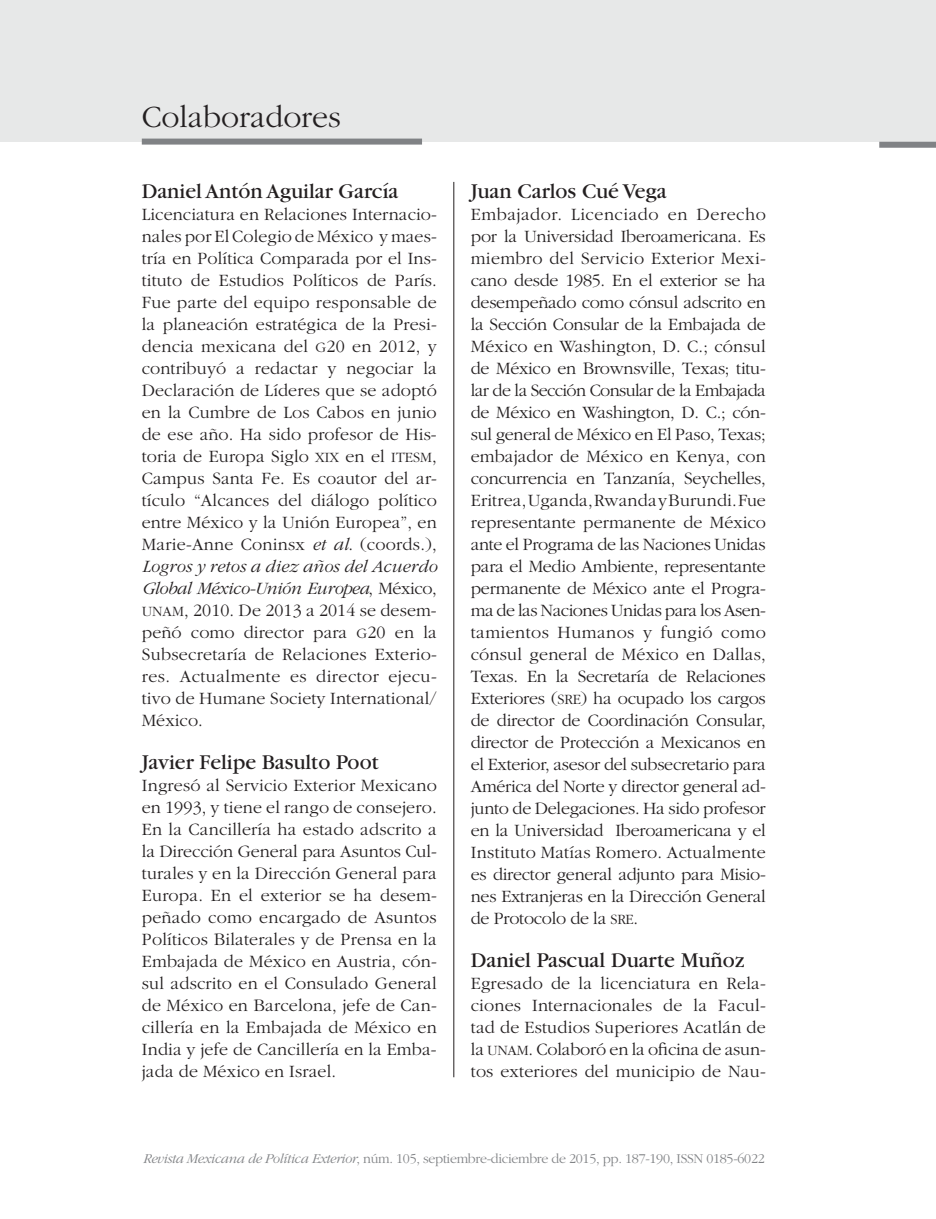
<style>
.page{position:relative;width:936px;height:1219px;background:#fff}
.page>*{position:absolute;margin:0;border:0;box-sizing:border-box;transform-origin:0 0}
.t1{font:300 32px "Garamond";color:#231f20}
.t2{font:22px "Garamond";color:#231f20}
.t3{font:300 18px/22px "Garamond";letter-spacing:.01em;color:#231f20;text-align:justify}
.t4{font:300 14px "Garamond";letter-spacing:-.02em;color:#808285}
.t5{font:14px "Garamond Light SC820";letter-spacing:-.02em;color:#808285}
.s1{font-family:"Garamond Light SC820";font-weight:400;font-size:14.8px}
.s2{font-style:italic}
.s3{font-family:"Garamond Light SC820";font-weight:400}
</style>
<div class="page">
<div style="left:0;top:0;width:935px;height:142px;background:#e7e8e8"></div>
<div style="left:879px;top:142px;width:56px;height:6px;background:#808285"></div>
<hr style="left:453px;top:182px;width:1px;height:895px;background:#231f20">
<div style="left:142px;top:139px;width:280px;height:6px;background:#808285"></div>
<h1 class="t1" style="left:142px;top:100px;width:201px">Colaboradores</h1>
<p class="t2" style="left:142px;top:180px;width:258px">Daniel Antón Aguilar García</p>
<p class="t3" style="left:142px;top:204px;width:296px">Licenciatura en Relaciones Internacio&shy;nales por El Colegio de México y maes&shy;tría en Política Comparada por el Ins&shy;tituto de Estudios Políticos de París.<br>Fue parte del equipo responsable de la planeación estratégica de la Presi&shy;dencia mexicana del <span class="s1">G</span>20 en 2012, y contribuyó a redactar y negociar la Declaración de Líderes que se adoptó en la Cumbre de Los Cabos en junio de ese año. Ha sido profesor de His&shy;toria de Europa Siglo <span class="s1">XIX</span> en el <span class="s1">ITESM</span>, Campus Santa Fe. Es coautor del ar&shy;tículo “Alcances del diálogo político entre México y la Unión Europea”, en Marie-Anne Coninsx <span class="s2">et al</span>. (coords.), <span class="s2">Logros y retos a diez años del Acuerdo Global México-Unión Europea</span>, México, <span class="s1">UNAM</span>, 2010. De 2013 a 2014 se desem&shy;peñó como director para <span class="s1">G</span>20 en la Subsecretaría de Relaciones Exterio&shy;res. Actualmente es director ejecu&shy;tivo de Humane Society International/ México.</p>
<p class="t2" style="left:142px;top:750px;width:238px">Javier Felipe Basulto Poot</p>
<p class="t3" style="left:142px;top:774px;width:296px">Ingresó al Servicio Exterior Mexicano en 1993, y tiene el rango de consejero.<br>En la Cancillería ha estado adscrito a la Dirección General para Asuntos Cul&shy;turales y en la Dirección General para Europa. En el exterior se ha desem&shy;peñado como encargado de Asuntos Políticos Bilaterales y de Prensa en la Embajada de México en Austria, cón&shy;sul adscrito en el Consulado General de México en Barcelona, jefe de Can&shy;cillería en la Embajada de México en India y jefe de Cancillería en la Emba&shy;jada de México en Israel.</p>
<p class="t2" style="left:471px;top:179px;width:197px">Juan Carlos Cué Vega</p>
<p class="t3" style="left:471px;top:203px;width:296px">Embajador. Licenciado en Derecho por la Universidad Iberoamericana. Es miembro del Servicio Exterior Mexi&shy;cano desde 1985. En el exterior se ha desempeñado como cónsul adscrito en la Sección Consular de la Embajada de México en Washington, D. C.; cónsul de México en Brownsville, Texas; titu&shy;lar de la Sección Consular de la Embajada de México en Washington, D. C.; cón&shy;sul general de México en El Paso, Texas; embajador de México en Kenya, con concurrencia en Tanzanía, Seychelles, Eritrea, Uganda, Rwanda y Burundi. Fue representante permanente de México ante el Programa de las Naciones Unidas para el Medio Ambiente, representante permanente de México ante el Progra&shy;ma de las Naciones Unidas para los Asen&shy;tamientos Humanos y fungió como cónsul general de México en Dallas, Texas. En la Secretaría de Relaciones Exteriores (<span class="s1">SRE</span>) ha ocupado los cargos de director de Coordinación Consular, director de Protección a Mexicanos en el Exterior, asesor del subsecretario para América del Norte y director general ad&shy;junto de Delegaciones. Ha sido profesor en la Universidad Iberoamericana y el Instituto Matías Romero. Actualmente es director general adjunto para Misio&shy;nes Extranjeras en la Dirección General de Protocolo de la <span class="s1">SRE</span>.</p>
<p class="t2" style="left:471px;top:949px;width:275px">Daniel Pascual Duarte Muñoz</p>
<p class="t3" style="left:471px;top:972px;width:296px">Egresado de la licenciatura en Rela&shy;ciones Internacionales de la Facul&shy;tad de Estudios Superiores Acatlán de la <span class="s1">UNAM</span>. Colaboró en la oficina de asun&shy;tos exteriores del municipio de Nau-</p>
<p class="t4" style="left:143px;top:1151px;width:541px"><span class="s2">Revista Mexicana de Política Exterior</span>, núm. 105, septiembre-diciembre de 2015, pp. 187-190, <span class="s3">ISSN</span></p>
<p class="t5" style="left:706px;top:1151px;width:60px">0185-6022</p>
</div>
